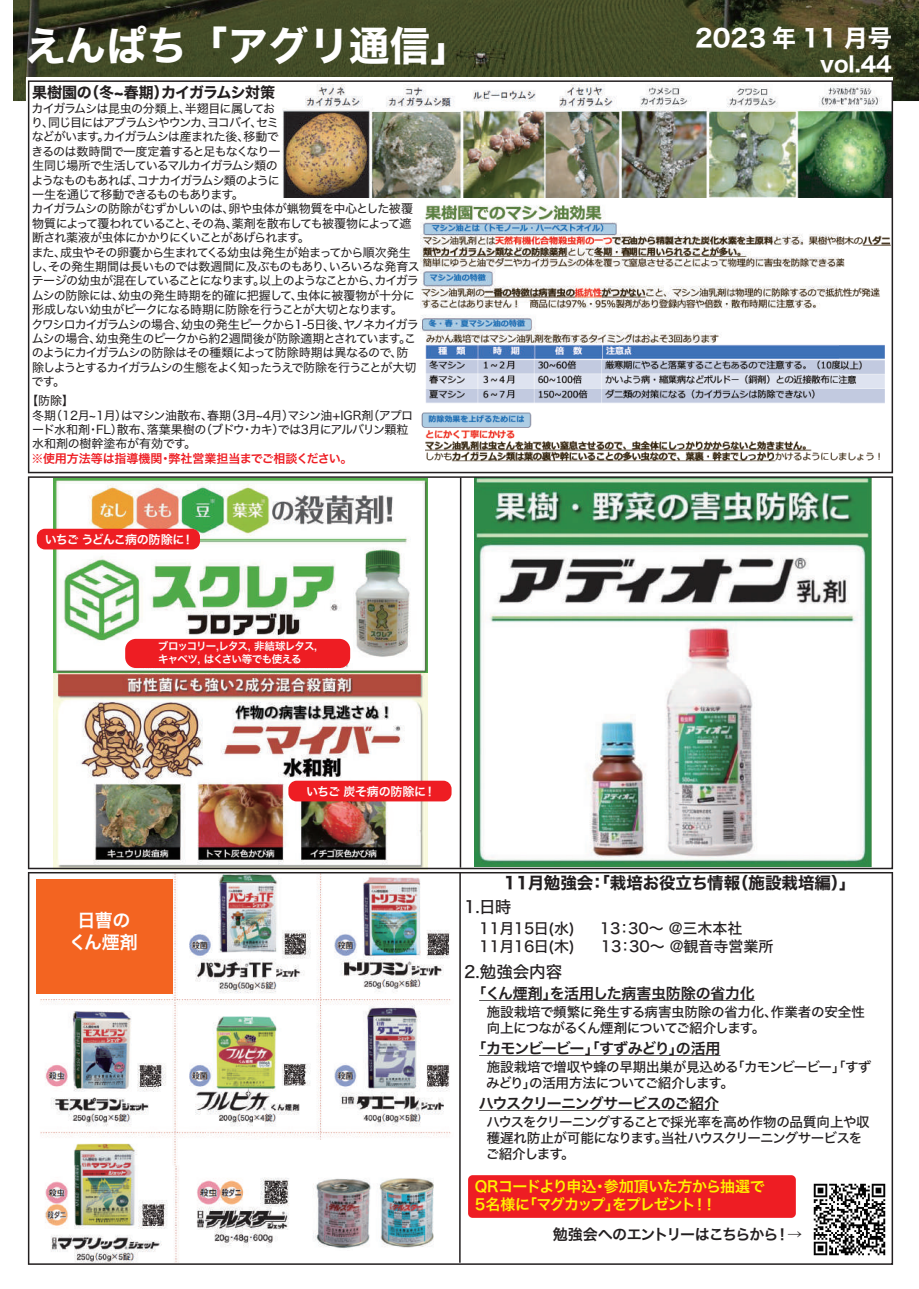
<style>
.page{position:relative;width:919px;height:1289px;background:#fff}
.page>*{position:absolute;margin:0;border:0;box-sizing:border-box;transform-origin:0 0}
.t1{font:40.5px "Hiragino Sans W7";color:#fff}
.t2{font:24px "Hiragino Sans W7";color:#fff}
.t3{font:21px "Hiragino Sans W7";color:#fff}
.t4{font:18px/21.6px "Hiragino Sans W6";letter-spacing:-.025em;color:#fff;text-align:center}
.t5{font:16.5px "Hiragino Sans W7";color:#231f20}
.t6{font:16.5px "Hiragino Sans W5";letter-spacing:-.005em;color:#231f20}
.t7{font:15px "Hiragino Sans W6";letter-spacing:-.055em;color:#231f20}
.t8{font:15px/18px "Hiragino Sans W5";color:#231f20}
.t9{font:15px/18px "Hiragino Sans W6";letter-spacing:-.05em;color:#fff101}
.t10{font:15px "Hiragino Sans W6";letter-spacing:-.02em;color:#231f20}
.t11{font:15px "Hiragino Sans W7";letter-spacing:-.03em;color:#231f20}
.t12{font:13.5px/16.2px "Hiragino Sans W5";letter-spacing:-.03em;color:#231f20}
.t13{font:13.5px/16.2px "Hiragino Sans W5";letter-spacing:-.055em;color:#231f20}
.t14{font:12px/14.4px "Hiragino Sans W4";letter-spacing:-.065em;color:#231f20}
.t15{font:12px/14.4px "Hiragino Sans W4";letter-spacing:-.03em;color:#231f20}
.t16{font:12px "Hiragino Sans W6";letter-spacing:-.015em;color:#ee1d23}
.t17{font:12px "Hiragino Sans W6";letter-spacing:-.07em;color:#fff}
.t18{font:12px "Hiragino Sans W6";letter-spacing:-.025em;color:#fff}
.t19{font:10.5px/12.6px "Hiragino Sans W6";letter-spacing:-.085em;color:#fff}
</style>
<div class="page">
<img style="left:13px;top:0;width:905px;height:101px">
<div style="left:26px;top:78px;width:866px;height:34px;background:#fff"></div>
<img style="left:28px;top:476px;width:865px;height:393px">
<svg style="left:28px;top:872px;width:865px;height:392px"></svg>
<img style="left:28px;top:80px;width:865px;height:393px">
<hr style="left:459px;top:477px;width:2px;height:390px;background:#231f20">
<h1 class="t1" style="left:25px;top:14px;width:447px">えんぱち「アグリ通信」</h1>
<h2 class="t2" style="left:695px;top:19px;width:198px">2023 年 11 月号</h2>
<h3 class="t3" style="left:820px;top:48px;width:73px">vol.44</h3>
<p class="t11" style="left:32px;top:81px;width:244px">果樹園の（冬~春期）カイガラムシ対策</p>
<p class="t14" style="left:31px;top:100px;width:390px">カイガラムシは昆虫の分類上、半翅目に属してお<br>り、同じ目にはアブラムシやウンカ、ヨコバイ、セミ<br>などがいます。カイガラムシは産まれた後、移動で<br>きるのは数時間で一度定着すると足もなくなり一<br>生同じ場所で生活しているマルカイガラムシ類の<br>ようなものもあれば、コナカイガラムシ類のように<br>一生を通じて移動できるものもあります。<br>カイガラムシの防除がむずかしいのは、卵や虫体が蝋物質を中心とした被覆物質によって覆われていること、その為、薬剤を散布しても被覆物によって遮断され薬液が虫体にかかりにくいことがあげられます。<br>また、成虫やその卵嚢から生まれてくる幼虫は発生が始まってから順次発生し、その発生期間は長いものでは数週間に及ぶものもあり、いろいろな発育ステージの幼虫が混在していることになります。以上のようなことから、カイガラムシの防除には、幼虫の発生時期を的確に把握して、虫体に被覆物が十分に形成しない幼虫がピークになる時期に防除を行うことが大切となります。<br>クワシロカイガラムシの場合、幼虫の発生ピークから1-5日後、ヤノネカイガラムシの場合、幼虫発生のピークから約2週間後が防除適期とされています。このようにカイガラムシの防除はその種類によって防除時期は異なるので、防除しようとするカイガラムシの生態をよく知ったうえで防除を行うことが大切です。</p>
<p class="t15" style="left:32px;top:392px;width:382px;text-indent:-6px">【防除】<br>冬期（12月~1月）はマシン油散布、春期（3月~4月）マシン油+IGR剤（アプロード水和剤・FL）散布、落葉果樹の（ブドウ・カキ）では3月にアルバリン顆粒水和剤の樹幹塗布が有効です。</p>
<p class="t16" style="left:32px;top:447px;width:322px">※使用方法等は指導機関・弊社営業担当までご相談ください。</p>
<p class="t17" style="left:45px;top:529px;width:151px">いちご うどんこ病の防除に！</p>
<p class="t19" style="left:158px;top:639px;width:160px">ブロッコリー,レタス, 非結球レタス,キャベツ, はくさい等でも使える</p>
<h3 class="t4" style="left:69px;top:909px;width:70px">日曹のくん煙剤</h3>
<p class="t18" style="left:306px;top:781px;width:131px">いちご 炭そ病の防除に！</p>
<h3 class="t5" style="left:504px;top:869px;width:353px">11月勉強会：「栽培お役立ち情報（施設栽培編）」</h3>
<h3 class="t6" style="left:464px;top:892px;width:49px">1.日時</h3>
<p class="t8" style="left:479px;top:918px;width:296px">11月15日(水) 　13：30～ @三木本社<br>11月16日(木)　 13：30～ @観音寺営業所</p>
<h3 class="t6" style="left:464px;top:957px;width:99px">2.勉強会内容</h3>
<p class="t10" style="left:471px;top:979px;width:285px">「くん煙剤」を活用した病害虫防除の省力化</p>
<p class="t12" style="left:486px;top:1002px;width:379px">施設栽培で頻繁に発生する病害虫防除の省力化、作業者の安全性向上につながるくん煙剤についてご紹介します。</p>
<p class="t7" style="left:471px;top:1034px;width:250px">「カモンビービー」「すずみどり」の活用</p>
<p class="t12" style="left:486px;top:1057px;width:386px">施設栽培で増収や蜂の早期出巣が見込める「カモンビービー」「すずみどり」の活用方法についてご紹介します。</p>
<p class="t7" style="left:479px;top:1089px;width:241px">ハウスクリーニングサービスのご紹介</p>
<p class="t13" style="left:486px;top:1112px;width:385px">ハウスをクリーニングすることで採光率を高め作物の品質向上や収穫遅れ防止が可能になります。当社ハウスクリーニングサービスをご紹介します。</p>
<p class="t9" style="left:474px;top:1176px;width:291px">QRコードより申込・参加頂いた方から抽選で<br>5名様に「マグカップ」をプレゼント！！</p>
<p class="t7" style="left:553px;top:1220px;width:251px">勉強会へのエントリーはこちらから！→</p>
</div>
